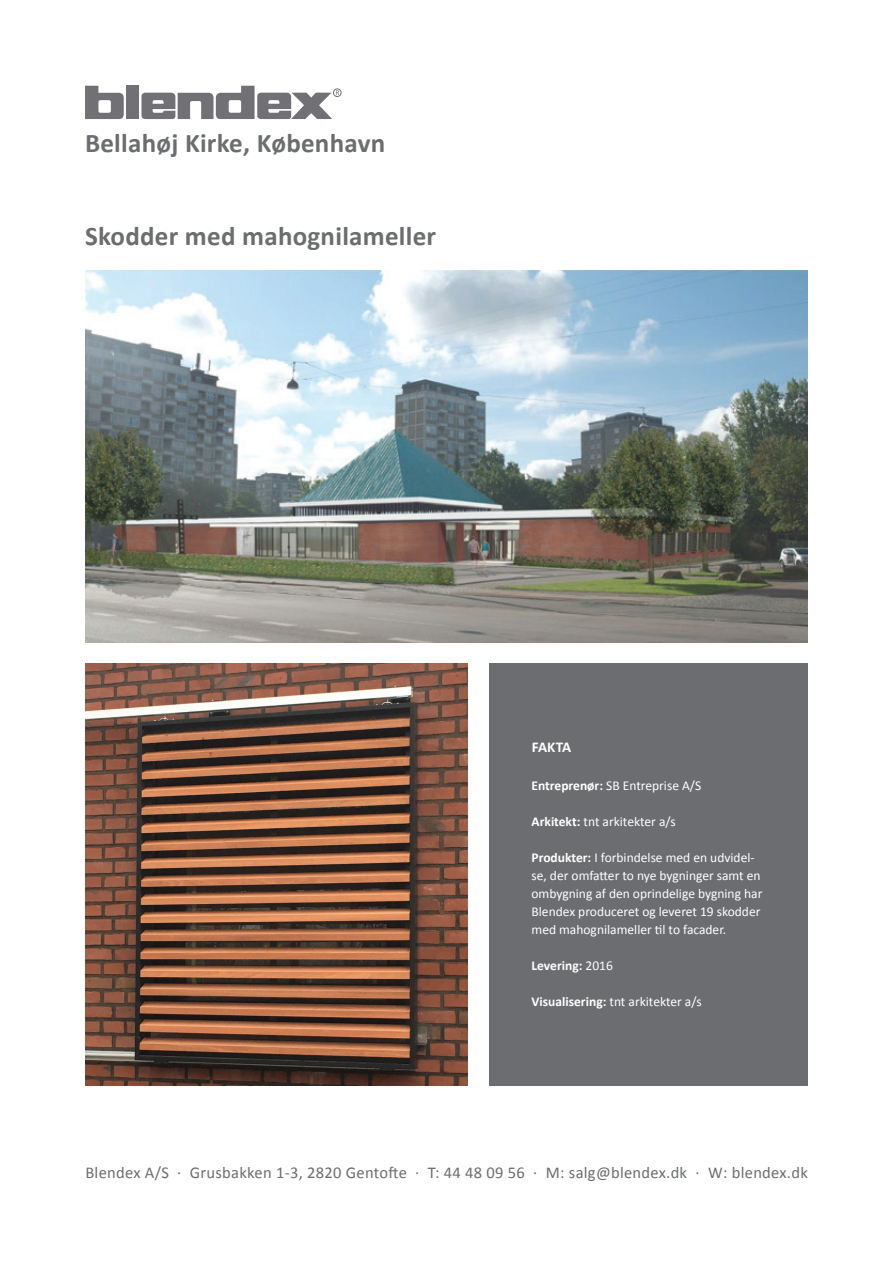
<style>
.page{position:relative;width:893px;height:1263px;background:#fff}
.page>*{position:absolute;margin:0;border:0;box-sizing:border-box;transform-origin:0 0}
.t1{font:700 27px "Calibri";letter-spacing:.01em;color:#6c6d70}
.t2{font:16.5px "Calibri";letter-spacing:.02em;color:#6c6d70}
.t3{font:700 15px "Calibri";letter-spacing:-.02em;color:#fff}
.t4{font:13.5px/18px "Calibri";color:#fff}
.t5{font:700 13.5px "Calibri";color:#fff}
.s1{font-weight:700}
.s2{font-weight:400}
</style>
<div class="page">
<svg style="left:85px;top:86px;width:39px;height:33px"></svg>
<div style="left:127px;top:86px;width:12px;height:33px;background:#717074"></div>
<svg style="left:141px;top:86px;width:198px;height:33px"></svg>
<div style="left:333px;top:89px;width:8px;height:8px;border:1px solid #717074;border-radius:50%"></div>
<div style="left:489px;top:663px;width:319px;height:422px;background:#6c6d70"></div>
<img style="left:85px;top:663px;width:383px;height:422px">
<img style="left:85px;top:270px;width:723px;height:372px">
<h1 class="t1" style="left:85px;top:124px;width:302px">Bellahøj Kirke, København</h1>
<h1 class="t1" style="left:85px;top:216px;width:353px">Skodder med mahognilameller</h1>
<p class="t3" style="left:532px;top:737px;width:41px">FAKTA</p>
<p class="t4" style="left:531px;top:776px;width:171px"><span class="s1">Entreprenør:</span> SB Entreprise A/S</p>
<p class="t4" style="left:531px;top:812px;width:146px"><span class="s1">Arkitekt:</span> tnt arkitekter a/s</p>
<p class="t4" style="left:531px;top:848px;width:232px"><span class="s1">Produkter:</span> I forbindelse med en udvidel&shy;se, der omfatter to nye bygninger samt en ombygning af den oprindelige bygning har Blendex produceret og leveret 19 skodder med mahognilameller til to facader.</p>
<p class="t5" style="left:531px;top:956px;width:83px">Levering: <span class="s2">2016</span></p>
<p class="t4" style="left:531px;top:992px;width:172px"><span class="s1">Visualisering:</span> tnt arkitekter a/s</p>
<p class="t2" style="left:85px;top:1160px;width:724px">Blendex A/S · Grusbakken 1-3, 2820 Gentofte · T: 44 48 09 56 · M: salg@blendex.dk · W: blendex.dk</p>
</div>
